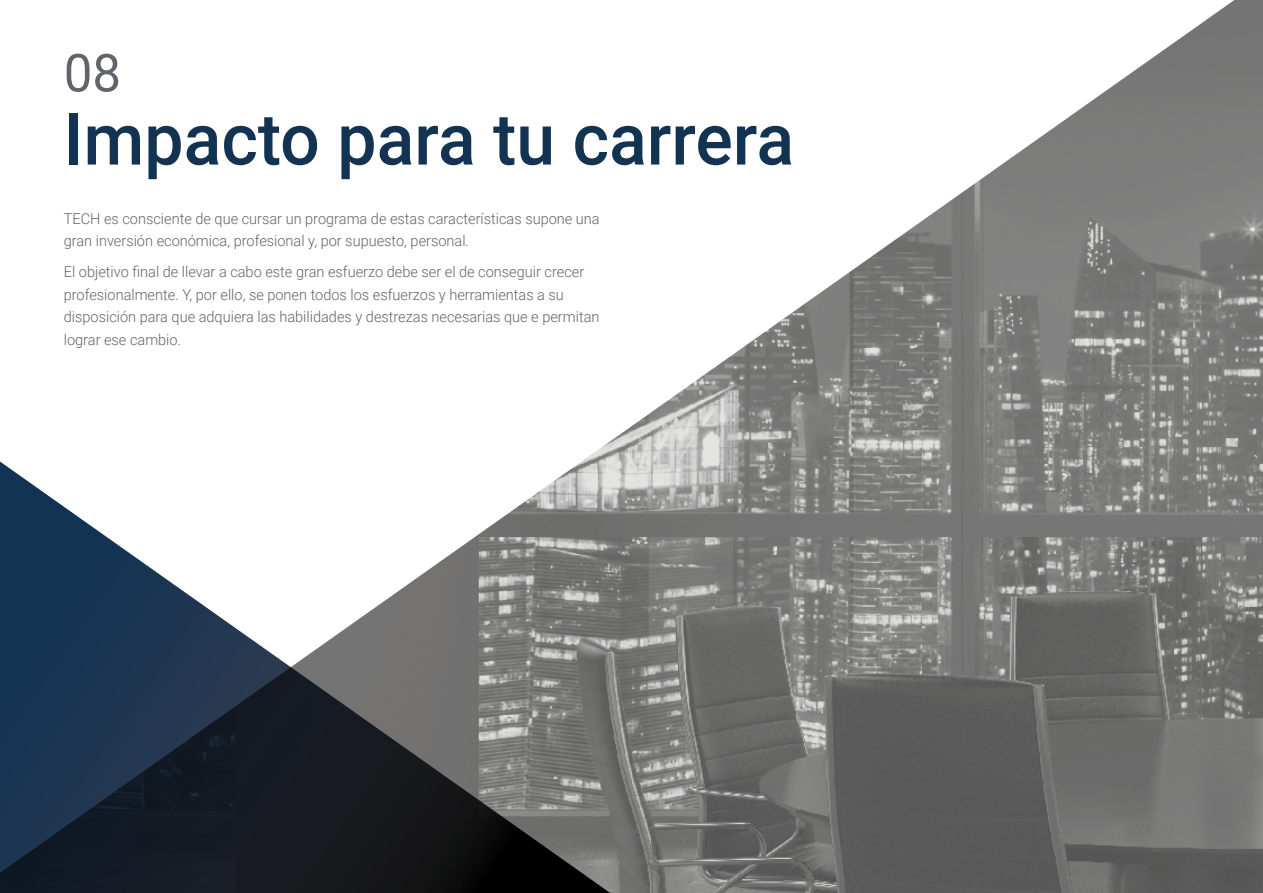
<style>
.page{position:relative;width:1263px;height:893px;background:#fff}
.page>*{position:absolute;margin:0;border:0;box-sizing:border-box;transform-origin:0 0}
.t1{font:500 72px "Roboto";color:#123352}
.t2{font:52.5px "Roboto";color:#61646a}
.t3{font:300 15px/22.5px "Roboto";color:#61646a}
</style>
<div class="page">
<img style="left:604px;top:0;width:659px;height:893px">
<svg style="left:0;top:446px;width:640px;height:447px"></svg>
<h2 class="t2" style="left:64px;top:36px;width:59px">08</h2>
<h1 class="t1" style="left:64px;top:89px;width:732px">Impacto para tu carrera</h1>
<p class="t3" style="left:64px;top:207px;width:537px">TECH es consciente de que cursar un programa de estas características supone una gran inversión económica, profesional y, por supuesto, personal.</p>
<p class="t3" style="left:64px;top:260px;width:537px">El objetivo final de llevar a cabo este gran esfuerzo debe ser el de conseguir crecer profesionalmente. Y, por ello, se ponen todos los esfuerzos y herramientas a su disposición para que adquiera las habilidades y destrezas necesarias que e permitan lograr ese cambio.</p>
</div>
